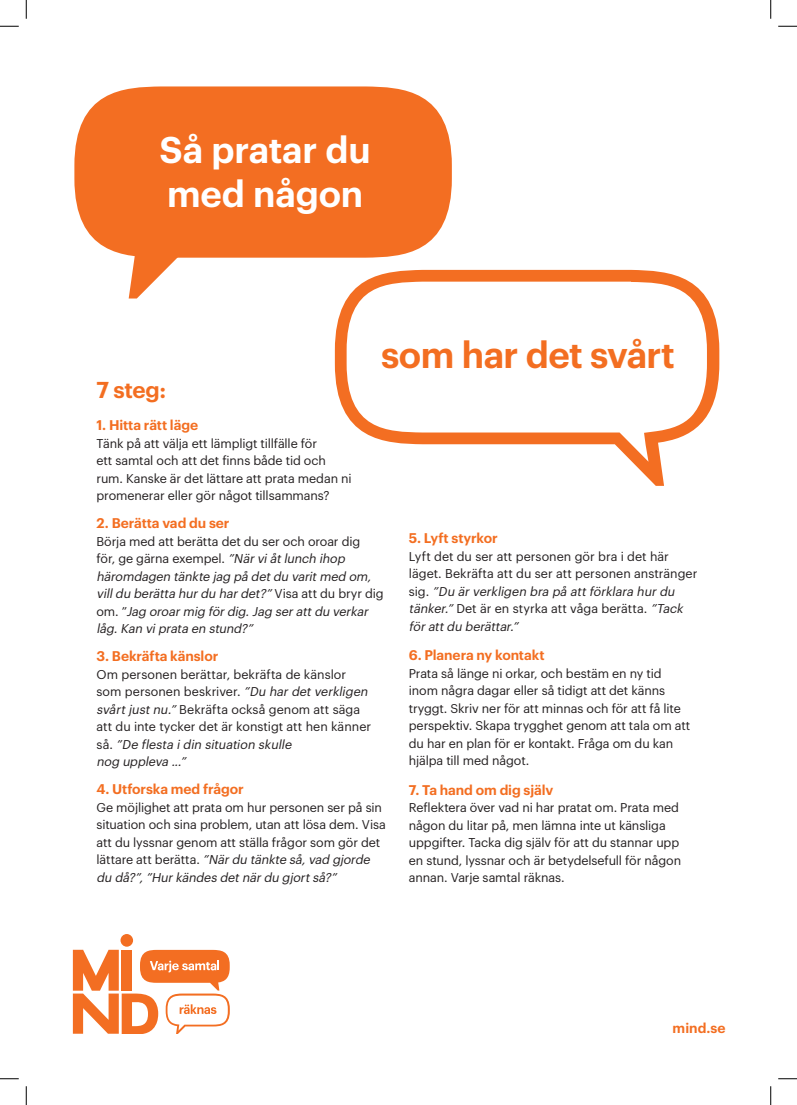
<style>
.page{position:relative;width:797px;height:1105px;background:#fff}
.page>*{position:absolute;margin:0;border:0;box-sizing:border-box;transform-origin:0 0}
.t1{font:600 36.38px/43.1px "Graphik";letter-spacing:-.005em;color:#fff}
.t2{font:600 36.38px "Graphik";letter-spacing:-.015em;color:#f36e21}
.t3{font:600 22.5px "Graphik";color:#f36e21}
.t4{font:600 13.75px "Graphik";letter-spacing:-.01em;color:#f36e21}
.t5{font:12.5px/17.5px "Graphik";letter-spacing:-.005em;color:#231f20}
.t6{font:italic 12.5px/17.5px "Graphik";color:#231f20}
.s1{font-style:normal}
.s2{font-style:italic}
</style>
<div class="page">
<svg style="left:129px;top:258px;width:48px;height:40px"></svg>
<svg style="left:74px;top:86px;width:378px;height:172px;background:#f37730"></svg>
<div style="left:120px;top:934px;width:13px;height:13px;background:#f36e22;border-radius:50%"></div>
<svg style="left:73px;top:950px;width:157px;height:84px"></svg>
<svg style="left:335px;top:270px;width:384px;height:216px"></svg>
<svg style="left:0;top:25px;width:19px;height:2px"></svg>
<svg style="left:778px;top:25px;width:19px;height:2px"></svg>
<svg style="left:0;top:1078px;width:19px;height:1px"></svg>
<svg style="left:778px;top:1078px;width:19px;height:1px"></svg>
<svg style="left:25px;top:0;width:2px;height:19px"></svg>
<svg style="left:25px;top:1086px;width:2px;height:19px"></svg>
<svg style="left:770px;top:0;width:1px;height:19px"></svg>
<svg style="left:770px;top:1086px;width:1px;height:19px"></svg>
<h1 class="t1" style="left:159px;top:125px;width:213px">Så pratar du med någon</h1>
<h1 class="t2" style="left:381px;top:327px;width:295px">som har det svårt</h1>
<h2 class="t3" style="left:96px;top:373px;width:71px">7 steg:</h2>
<p class="t4" style="left:96px;top:414px;width:103px">1. Hitta rätt läge</p>
<p class="t5" style="left:96px;top:433px;width:257px">Tänk på att välja ett lämpligt tillfälle för<br>ett samtal och att det finns både tid och rum. Kanske är det lättare att prata medan ni promenerar eller gör något tillsammans?</p>
<p class="t4" style="left:96px;top:513px;width:134px">2. Berätta vad du ser</p>
<p class="t6" style="left:96px;top:531px;width:289px"><span class="s1">Börja med att berätta det du ser och oroar dig<br>för, ge gärna exempel.</span> ”Närviåtlunch ihop häromdagen tänkte jag på detdu varitmed om, villdu berätta hurdu hardet?”<span class="s1">V i s a a t t d u b r y r d i g o m . ”</span>Jag oroarmig fördig.Jag serattdu verkar låg.Kan viprata en stund?”</p>
<p class="t4" style="left:96px;top:646px;width:123px">3. Bekräfta känslor</p>
<p class="t5" style="left:96px;top:664px;width:276px">Om personen berättar, bekräfta de känslor som personen beskriver. <span class="s2">”Du hardetverkligen svårtjustnu.”</span>Bekräfta också genom att säga att du inte tycker det är konstigt att hen känner s å . <span class="s2">”De flesta idin situation skulle<br>nog uppleva ...”</span></p>
<p class="t4" style="left:96px;top:779px;width:149px">4. Utforska med frågor</p>
<p class="t5" style="left:96px;top:798px;width:291px">Ge möjlighet att prata om hur personen ser på sin situation och sina problem, utan att lösa dem. Visa att du lyssnar genom att ställa frågor som gör det l ä t t a r e a t t b e r ä t t a . <span class="s2">”Närdu tänkte så,vad gjorde du då?”,”Hurkändes detnärdu gjortså?”</span></p>
<p class="t4" style="left:409px;top:528px;width:90px">5. Lyft styrkor</p>
<p class="t5" style="left:409px;top:547px;width:290px">Lyft det du ser att personen gör bra i det här läget. Bekräfta att du ser att personen anstränger s i g . <span class="s2">”Du ärverkligen bra på attförklara hurdu tänker.”</span>Det är en styrka att våga berätta. <span class="s2">”Tack förattdu berättar.”</span></p>
<p class="t4" style="left:409px;top:645px;width:137px">6. Planera ny kontakt</p>
<p class="t5" style="left:409px;top:663px;width:283px">Prata så länge ni orkar, och bestäm en ny tid inom några dagar eller så tidigt att det känns tryggt. Skriv ner för att minnas och för att få lite perspektiv. Skapa trygghet genom att tala om att du har en plan för er kontakt. Fråga om du kan hjälpa till med något.</p>
<p class="t4" style="left:409px;top:779px;width:146px">7. Ta hand om dig själv</p>
<p class="t5" style="left:409px;top:798px;width:274px">Reflektera över vad ni har pratat om. Prata med någon du litar på, men lämna inte ut känsliga uppgifter. Tacka dig själv för att du stannar upp en stund, lyssnar och är betydelsefull för någon annan. Varje samtal räknas.</p>
<p class="t4" style="left:672px;top:1018px;width:55px">mind.se</p>
</div>
